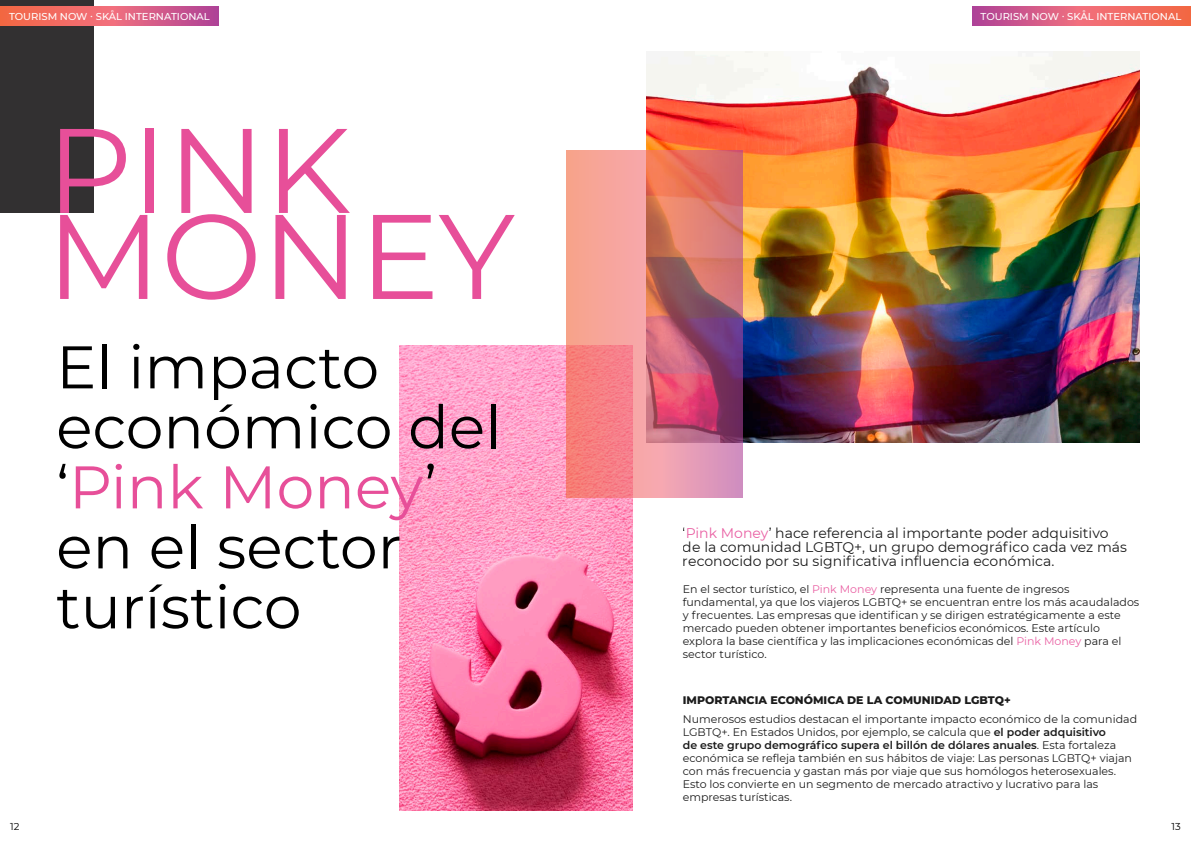
<style>
.page{position:relative;width:1191px;height:842px;background:#fff}
.page>*{position:absolute;margin:0;border:0;box-sizing:border-box;transform-origin:0 0}
._120_Bold_Left{font:120px "Montserrat";color:#e74f99}
._60_60_Light_Left{font:60px/60px "Montserrat";color:#000}
.t1{font:14px/14px "Montserrat";color:#000}
.t2{font:11px/13px "Montserrat";color:#000}
.t3{font:800 11px "Montserrat";color:#000}
.t4{font:500 10px "Montserrat";color:#fff}
.t5{font:10px "Montserrat";color:#000}
.s1{color:#e74f99}
.s2{font-weight:600}
</style>
<div class="page">
<img style="left:400px;top:346px;width:232px;height:465px">
<img style="left:646px;top:51px;width:493px;height:391px">
<svg style="left:567px;top:150px;width:175px;height:348px;background:#dc7e83"></svg>
<div style="left:0;top:0;width:93px;height:213px;background:#323031"></div>
<svg style="left:0;top:7px;width:218px;height:19px;background:#e16174"></svg>
<svg style="left:972px;top:7px;width:219px;height:19px;background:#e06175"></svg>
<p class="t4" style="left:9px;top:9px;width:202px">TOURISM NOW · SKÅL INTERNATIONAL</p>
<p class="t4" style="left:980px;top:9px;width:202px">TOURISM NOW · SKÅL INTERNATIONAL</p>
<p class="_120_Bold_Left" style="left:46px;top:88px;width:306px">PINK</p>
<p class="_120_Bold_Left" style="left:46px;top:174px;width:470px">MONEY</p>
<p class="_60_60_Light_Left" style="left:56px;top:335px;width:446px">El impacto económico del</p>
<p class="_60_60_Light_Left" style="left:56px;top:455px;width:382px">‘<span class="s1">Pink Money</span>’ en el sector turístico</p>
<p class="t1" style="left:683px;top:525px;width:446px">‘<span class="s1">Pink Money</span>’ hace referencia al importante poder adquisitivo de la comunidad LGBTQ+, un grupo demográfico cada vez más reconocido por su significativa influencia económica.</p>
<p class="t2" style="left:683px;top:582px;width:458px">En el sector turístico, el <span class="s1">Pink Money</span> representa una fuente de ingresos fundamental, ya que los viajeros LGBTQ+ se encuentran entre los más acaudalados y frecuentes. Las empresas que identifican y se dirigen estratégicamente a este mercado pueden obtener importantes beneficios económicos. Este artículo explora la base científica y las implicaciones económicas del <span class="s1">Pink Money</span> para el sector turístico.</p>
<p class="t3" style="left:683px;top:692px;width:329px">IMPORTANCIA ECONÓMICA DE LA COMUNIDAD LGBTQ+</p>
<p class="t2" style="left:683px;top:712px;width:456px">Numerosos estudios destacan el importante impacto económico de la comunidad LGBTQ+. En Estados Unidos, por ejemplo, se calcula que <span class="s2">el poder adquisitivo<br>de este grupo demográfico supera el billón de dólares anuales</span>. Esta fortaleza económica se refleja también en sus hábitos de viaje: Las personas LGBTQ+ viajan con más frecuencia y gastan más por viaje que sus homólogos heterosexuales.<br>Esto los convierte en un segmento de mercado atractivo y lucrativo para las empresas turísticas.</p>
<p class="t5" style="left:10px;top:820px;width:11px">12</p>
<p class="t5" style="left:1171px;top:820px;width:11px">13</p>
</div>
